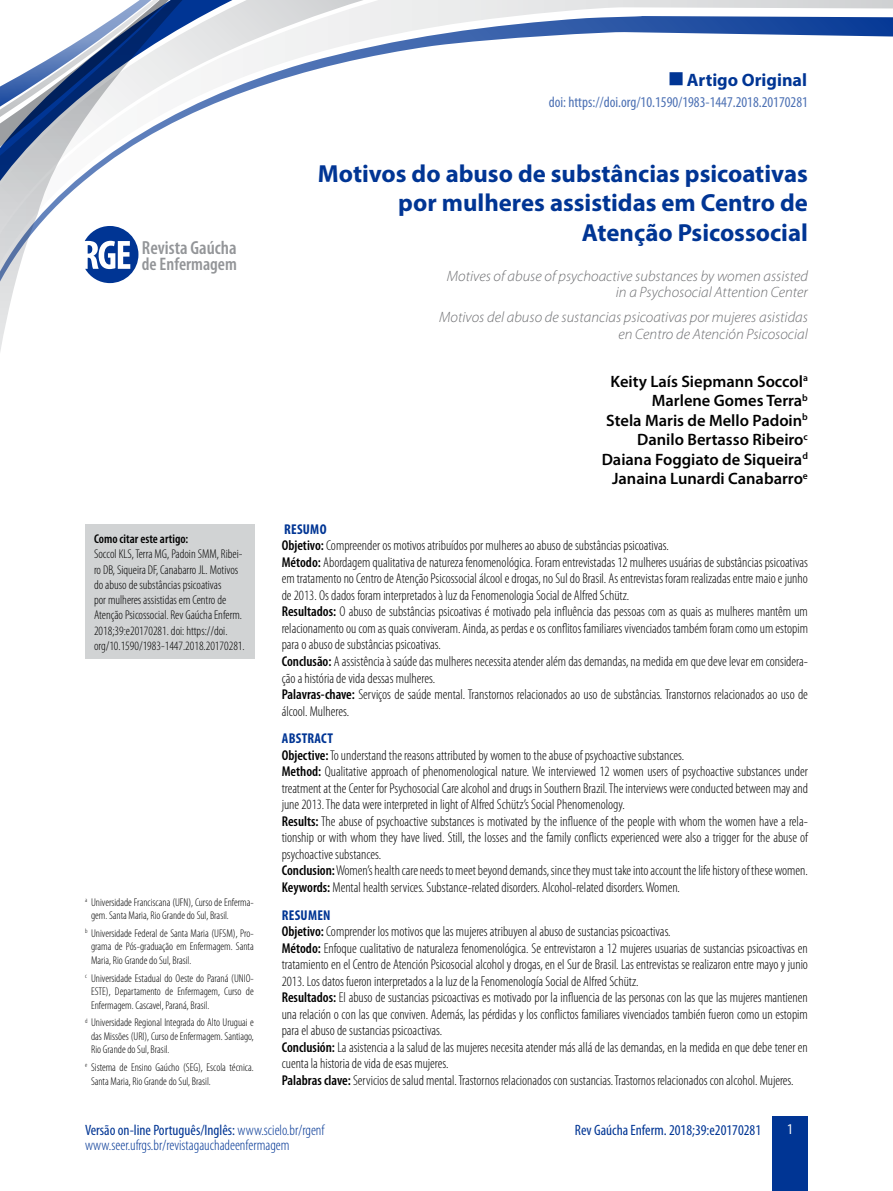
<style>
.page{position:relative;width:893px;height:1191px;background:#fff}
.page>*{position:absolute;margin:0;border:0;box-sizing:border-box;transform-origin:0 0}
.t1{font:700 24.75px/29.7px "Myriad Pro";color:#003594;text-align:right}
.t2{font:600 condensed 19.05px "Myriad Pro";color:#939598}
.t3{font:600 condensed 18.15px "Myriad Pro";color:#939598}
.t4{font:700 18px "Myriad Pro";color:#003594}
.t5{font:600 16.5px/19.5px "Myriad Pro";color:#000;text-align:right}
.t6{font:italic 300 15px/16.5px "Myriad Pro";color:#6d6e71;text-align:right}
.t7{font:300 condensed 15px/15px "Myriad Pro";color:#003594}
.t8{font:condensed 15px "Myriad Pro";color:#4d71b4}
.t9{font:condensed 15px "Myriad Pro";color:#003594}
.t10{font:condensed 15px "Myriad Pro";color:#fff}
.t11{font:300 condensed 14.25px/16.5px "Myriad Pro";color:#000}
.t12{font:300 condensed 12.75px/15.3px "Myriad Pro";color:#000}
.t13{font:600 condensed 12.75px "Myriad Pro";color:#000}
.t14{font:300 condensed 11.25px/13.5px "Myriad Pro";color:#000;text-align:justify}
.s1{font-weight:700;color:#003594}
.s2{font-weight:600}
.s3{font-weight:400}
</style>
<div class="page">
<svg style="left:202px;top:0;width:691px;height:109px"></svg>
<svg style="left:0;top:0;width:202px;height:352px"></svg>
<svg style="left:85px;top:226px;width:53px;height:57px"></svg>
<div style="left:772px;top:1116px;width:36px;height:75px;background:#003594"></div>
<div style="left:85px;top:524px;width:169px;height:135px;background:#d1d3d4"></div>
<svg style="left:670px;top:72px;width:13px;height:13px"></svg>
<p class="t4" style="left:687px;top:68px;width:122px">Artigo Original</p>
<h2 class="t2" style="left:142px;top:237px;width:96px">Revista Gaúcha</h2>
<p class="t3" style="left:142px;top:254px;width:96px">de Enfermagem</p>
<p class="t13" style="left:94px;top:532px;width:96px">Como citar este artigo:</p>
<p class="t12" style="left:94px;top:546px;width:152px">Soccol KLS, Terra MG, Padoin SMM, Ribei&shy;ro DB, Siqueira DF, Canabarro JL. Motivos do abuso de substâncias psicoativas<br>por mulheres assistidas em Centro de Atenção Psicossocial. Rev Gaúcha Enferm.<br>2018;39:e20170281. doi: https://doi. org/10.1590/1983-1447.2018.20170281.</p>
<p class="t14" style="left:91px;top:895px;width:164px;text-indent:-6px"><sup>a</sup> Universidade Franciscana (UFN), Curso de Enferma&shy;gem. Santa Maria, Rio Grande do Sul, Brasil.</p>
<p class="t14" style="left:91px;top:926px;width:164px;text-indent:-6px"><sup>b</sup> Universidade Federal de Santa Maria (UFSM), Pro&shy;grama de Pós-graduação em Enfermagem. Santa Maria, Rio Grande do Sul, Brasil.</p>
<p class="t14" style="left:91px;top:971px;width:164px;text-indent:-6px"><sup>c</sup> Universidade Estadual do Oeste do Paraná (UNIO-ESTE), Departamento de Enfermagem, Curso de Enfermagem. Cascavel, Paraná, Brasil.</p>
<p class="t14" style="left:91px;top:1016px;width:164px;text-indent:-6px"><sup>d</sup> Universidade Regional Integrada do Alto Uruguai e das Missões (URI), Curso de Enfermagem. Santiago, Rio Grande do Sul, Brasil.</p>
<p class="t14" style="left:91px;top:1061px;width:164px;text-indent:-6px"><sup>e</sup> Sistema de Ensino Gaúcho (SEG), Escola técnica.<br>Santa Maria, Rio Grande do Sul, Brasil.</p>
<p class="t8" style="left:549px;top:94px;width:261px">doi: https://doi.org/10.1590/1983-1447.2018.20170281</p>
<h1 class="t1" style="left:318px;top:158px;width:492px">Motivos do abuso de substâncias psicoativas por mulheres assistidas em Centro de<br>Atenção Psicossocial</h1>
<p class="t6" style="left:447px;top:268px;width:363px">Motives of abuse of psychoactive substances by women assisted in a Psychosocial Attention Center</p>
<p class="t6" style="left:439px;top:310px;width:370px">Motivos del abuso de sustancias psicoativas por mujeres asistidas en Centro de Atención Psicosocial</p>
<p class="t5" style="left:602px;top:372px;width:208px">Keity Laís Siepmann Soccol<sup>a<br></sup>Marlene Gomes Terra<sup>b<br></sup>Stela Maris de Mello Padoin<sup>b<br></sup>Danilo Bertasso Ribeiro<sup>c<br></sup>Daiana Foggiato de Siqueira<sup>d<br></sup>Janaina Lunardi Canabarro<sup>e</sup></p>
<p class="t11" style="left:282px;top:521px;width:528px"><span class="s1">RESUMO<br></span><span class="s2">Objetivo:</span> Compreender os motivos atribuídos por mulheres ao abuso de substâncias psicoativas.<br><span class="s2">Método:</span> Abordagem qualitativa de natureza fenomenológica. Foram entrevistadas 12 mulheres usuárias de substâncias psicoativas em tratamento no Centro de Atenção Psicossocial álcool e drogas, no Sul do Brasil. As entrevistas foram realizadas entre maio e junho de 2013. Os dados foram interpretados à luz da Fenomenologia Social de Alfred Schütz.<br><span class="s2">Resultados:</span> O abuso de substâncias psicoativas é motivado pela influência das pessoas com as quais as mulheres mantêm um relacionamento ou com as quais conviveram. Ainda, as perdas e os conflitos familiares vivenciados também foram como um estopim para o abuso de substâncias psicoativas.<br><span class="s2">Conclusão:</span> A assistência à saúde das mulheres necessita atender além das demandas, na medida em que deve levar em considera&shy;ção a história de vida dessas mulheres.<br><span class="s2">Palavras-chave:</span> Serviços de saúde mental. Transtornos relacionados ao uso de substâncias. Transtornos relacionados ao uso de álcool. Mulheres.</p>
<p class="t11" style="left:282px;top:730px;width:528px"><span class="s1">ABSTRACT<br></span><span class="s2">Objective:</span> To understand the reasons attributed by women to the abuse of psychoactive substances.<br><span class="s2">Method:</span> Qualitative approach of phenomenological nature. We interviewed 12 women users of psychoactive substances under treatment at the Center for Psychosocial Care alcohol and drugs in Southern Brazil. The interviews were conducted between may and june 2013. The data were interpreted in light of Alfred Schütz’s Social Phenomenology.<br><span class="s2">Results:</span> The abuse of psychoactive substances is motivated by the influence of the people with whom the women have a rela&shy;tionship or with whom they have lived. Still, the losses and the family conflicts experienced were also a trigger for the abuse of psychoactive substances.<br><span class="s2">Conclusion:</span> Women’s health care needs to meet beyond demands, since they must take into account the life history of these women.<br><span class="s2">Keywords:</span> Mental health services. Substance-related disorders. Alcohol-related disorders. Women.</p>
<p class="t11" style="left:282px;top:907px;width:528px"><span class="s1">RESUMEN<br></span><span class="s2">Objetivo:</span> Comprender los motivos que las mujeres atribuyen al abuso de sustancias psicoactivas.<br><span class="s2">Método:</span> Enfoque cualitativo de naturaleza fenomenológica. Se entrevistaron a 12 mujeres usuarias de sustancias psicoactivas en tratamiento en el Centro de Atención Psicosocial alcohol y drogas, en el Sur de Brasil. Las entrevistas se realizaron entre mayo y junio 2013. Los datos fueron interpretados a la luz de la Fenomenología Social de Alfred Schütz.<br><span class="s2">Resultados:</span> El abuso de sustancias psicoactivas es motivado por la influencia de las personas con las que las mujeres mantienen una relación o con las que conviven. Además, las pérdidas y los conflictos familiares vivenciados también fueron como un estopim para el abuso de sustancias psicoactivas.<br><span class="s2">Conclusión:</span> La asistencia a la salud de las mujeres necesita atender más allá de las demandas, en la medida en que debe tener en cuenta la historia de vida de esas mujeres.<br><span class="s2">Palabras clave:</span> Servicios de salud mental. Trastornos relacionados con sustancias. Trastornos relacionados con alcohol. Mujeres.</p>
<p class="t7" style="left:85px;top:1123px;width:241px"><span class="s3">Versão on-line Português/Inglês:</span> www.scielo.br/rgenf www.seer.ufrgs.br/revistagauchadeenfermagem</p>
<p class="t9" style="left:575px;top:1122px;width:188px">Rev Gaúcha Enferm. 2018;39:e20170281</p>
<p class="t10" style="left:787px;top:1121px;width:7px">1</p>
</div>
